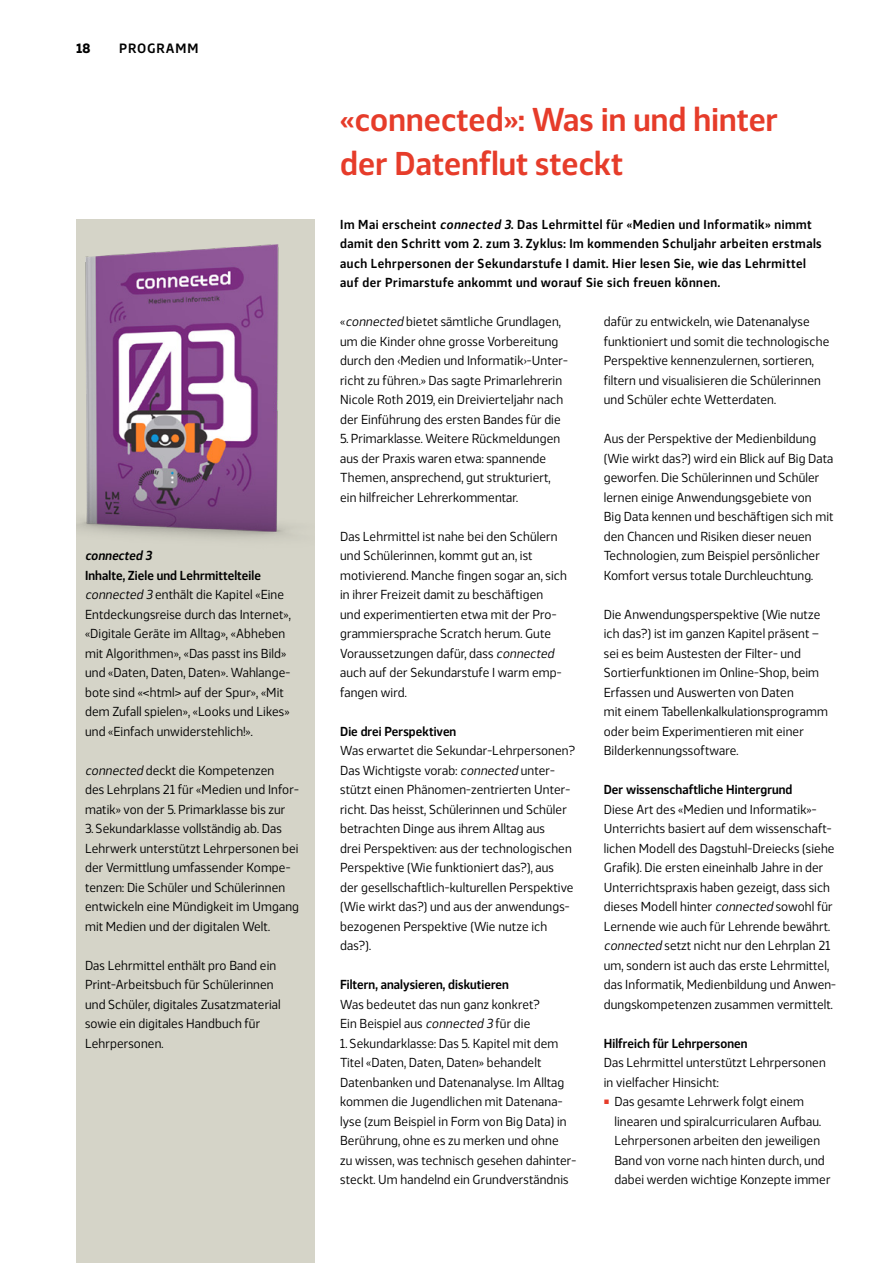
<style>
.page{position:relative;width:893px;height:1263px;background:#fff}
.page>*{position:absolute;margin:0;border:0;box-sizing:border-box;transform-origin:0 0}
.MAG_HT{font:600 33px/43.5px "Webnar";letter-spacing:.005em;color:#e63c2a}
.t1{font:600 13.5px "Webnar";letter-spacing:.06em;color:#000}
.t2{font:700 13.5px "Webnar";color:#000}
.MAG_GS{font:13.05px/19.5px "Webnar";letter-spacing:.01em;color:#000}
.MAG_Lead{font:600 13.05px/19.5px "Webnar";letter-spacing:.04em;color:#000}
.MAG_UT{font:600 13.05px "Webnar";letter-spacing:.01em;color:#000}
.MAG_UT-2{font:italic 600 13.05px "Webnar";letter-spacing:.01em;color:#000}
.s1{font-style:italic}
</style>
<div class="page">
<div style="left:77px;top:219px;width:238px;height:1044px;background:#d5d4c8"></div>
<img style="left:77px;top:244px;width:213px;height:295px">
<p class="t2" style="left:77px;top:38px;width:15px">18</p>
<p class="t1" style="left:119px;top:38px;width:81px">PROGRAMM</p>
<p class="MAG_UT-2" style="left:85px;top:546px;width:68px">connected 3</p>
<p class="MAG_UT" style="left:85px;top:565px;width:177px">Inhalte, Ziele und Lehrmittelteile</p>
<p class="MAG_GS" style="left:85px;top:584px;width:207px"><span class="s1">connected 3</span> enthält die Kapitel «Eine Entdeckungsreise durch das Internet», «Digitale Geräte im Alltag», «Abheben mit Algorithmen», «Das passt ins Bild» und «Daten, Daten, Daten». Wahlange&shy;bote sind «&lt;html&gt; auf der Spur», «Mit dem Zufall spielen», «Looks und Likes» und «Einfach unwiderstehlich!».</p>
<p class="MAG_GS" style="left:85px;top:759px;width:215px"><span class="s1">connected</span> deckt die Kompetenzen<br>des Lehrplans 21 für «Medien und Infor&shy;matik» von der 5. Primarklasse bis zur</p>
<p class="MAG_GS" style="left:85px;top:818px;width:215px">3. Sekundarklasse vollständig ab. Das Lehrwerk unterstützt Lehrpersonen bei der Vermittlung umfassender Kompe&shy;tenzen: Die Schüler und Schülerinnen entwickeln eine Mündigkeit im Umgang mit Medien und der digitalen Welt.</p>
<p class="MAG_GS" style="left:85px;top:954px;width:197px">Das Lehrmittel enthält pro Band ein<br>Print-Arbeitsbuch für Schülerinnen und Schüler, digitales Zusatzmaterial sowie ein digitales Handbuch für<br>Lehrpersonen.</p>
<p class="MAG_HT" style="left:340px;top:95px;width:439px">«connected»: Was in und hinter der Datenflut steckt</p>
<p class="MAG_Lead" style="left:340px;top:213px;width:483px">Im Mai erscheint <span class="s1">connected 3</span>. Das Lehrmittel für «Medien und Informatik» nimmt damit den Schritt vom 2. zum 3. Zyklus: Im kommenden Schuljahr arbeiten erstmals auch Lehrpersonen der Sekundarstufe I damit. Hier lesen Sie, wie das Lehrmittel auf der Primarstufe ankommt und worauf Sie sich freuen können.</p>
<p class="MAG_GS" style="left:340px;top:311px;width:229px">«<span class="s1">connected</span> bietet sämtliche Grundlagen, um die Kinder ohne grosse Vorbereitung durch den ‹Medien und Informatik›-Unter&shy;richt zu führen.» Das sagte Primarlehrerin Nicole Roth 2019, ein Dreivierteljahr nach der Einführung des ersten Bandes für die</p>
<p class="MAG_GS" style="left:340px;top:428px;width:222px">5. Primarklasse. Weitere Rückmeldungen aus der Praxis waren etwa: spannende Themen, ansprechend, gut strukturiert, ein hilfreicher Lehrerkommentar.</p>
<p class="MAG_GS" style="left:340px;top:525px;width:228px">Das Lehrmittel ist nahe bei den Schülern und Schülerinnen, kommt gut an, ist motivierend. Manche fingen sogar an, sich in ihrer Freizeit damit zu beschäftigen und experimentierten etwa mit der Pro&shy;grammiersprache Scratch herum. Gute Voraussetzungen dafür, dass <span class="s1">connected </span>auch auf der Sekundarstufe I warm emp&shy;fangen wird.</p>
<p class="MAG_UT" style="left:340px;top:721px;width:118px">Die drei Perspektiven</p>
<p class="MAG_GS" style="left:340px;top:740px;width:236px">Was erwartet die Sekundar-Lehrpersonen?<br>Das Wichtigste vorab: <span class="s1">connected</span> unter&shy;stützt einen Phänomen-zentrierten Unter&shy;richt. Das heisst, Schülerinnen und Schüler betrachten Dinge aus ihrem Alltag aus<br>drei Perspektiven: aus der technologischen Perspektive (Wie funktioniert das?), aus der gesellschaftlich-kulturellen Perspektive (Wie wirkt das?) und aus der anwendungs&shy;bezogenen Perspektive (Wie nutze ich das?).</p>
<p class="MAG_UT" style="left:340px;top:975px;width:170px">Filtern, analysieren, diskutieren</p>
<p class="MAG_GS" style="left:340px;top:993px;width:201px">Was bedeutet das nun ganz konkret?<br>Ein Beispiel aus <span class="s1">connected 3</span> für die</p>
<p class="MAG_GS" style="left:340px;top:1032px;width:238px">1. Sekundarklasse: Das 5. Kapitel mit dem Titel «Daten, Daten, Daten» behandelt Datenbanken und Datenanalyse. Im Alltag kommen die Jugendlichen mit Datenana&shy;lyse (zum Beispiel in Form von Big Data) in Berührung, ohne es zu merken und ohne<br>zu wissen, was technisch gesehen dahinter&shy;steckt. Um handelnd ein Grundverständnis</p>
<p class="MAG_GS" style="left:604px;top:311px;width:227px">dafür zu entwickeln, wie Datenanalyse funktioniert und somit die technologische Perspektive kennenzulernen, sortieren, filtern und visualisieren die Schülerinnen und Schüler echte Wetterdaten.</p>
<p class="MAG_GS" style="left:604px;top:428px;width:231px">Aus der Perspektive der Medienbildung (Wie wirkt das?) wird ein Blick auf Big Data geworfen. Die Schülerinnen und Schüler lernen einige Anwendungsgebiete von<br>Big Data kennen und beschäftigen sich mit den Chancen und Risiken dieser neuen Technologien, zum Beispiel persönlicher Komfort versus totale Durchleuchtung.</p>
<p class="MAG_GS" style="left:604px;top:603px;width:226px">Die Anwendungsperspektive (Wie nutze ich das?) ist im ganzen Kapitel präsent – sei es beim Austesten der Filter- und Sortierfunktionen im Online-Shop, beim Erfassen und Auswerten von Daten<br>mit einem Tabellenkalkulationsprogramm oder beim Experimentieren mit einer Bilderkennungssoftware.</p>
<p class="MAG_UT" style="left:604px;top:780px;width:190px">Der wissenschaftliche Hintergrund</p>
<p class="MAG_GS" style="left:604px;top:798px;width:234px">Diese Art des «Medien und Informatik»- Unterrichts basiert auf dem wissenschaft&shy;lichen Modell des Dagstuhl-Dreiecks (siehe Grafik). Die ersten eineinhalb Jahre in der Unterrichtspraxis haben gezeigt, dass sich dieses Modell hinter <span class="s1">connected</span> sowohl für Lernende wie auch für Lehrende bewährt. <span class="s1">connected</span> setzt nicht nur den Lehrplan 21 um, sondern ist auch das erste Lehrmittel, das Informatik, Medienbildung und Anwen&shy;dungskompetenzen zusammen vermittelt.</p>
<p class="MAG_UT" style="left:604px;top:1033px;width:145px">Hilfreich für Lehrpersonen</p>
<p class="MAG_GS" style="left:604px;top:1052px;width:223px">Das Lehrmittel unterstützt Lehrpersonen in vielfacher Hinsicht:</p>
<p class="MAG_GS" style="left:614px;top:1091px;width:218px">Das gesamte Lehrwerk folgt einem linearen und spiralcurricularen Aufbau.<br>Lehrpersonen arbeiten den jeweiligen Band von vorne nach hinten durch, und dabei werden wichtige Konzepte immer</p>
</div>
